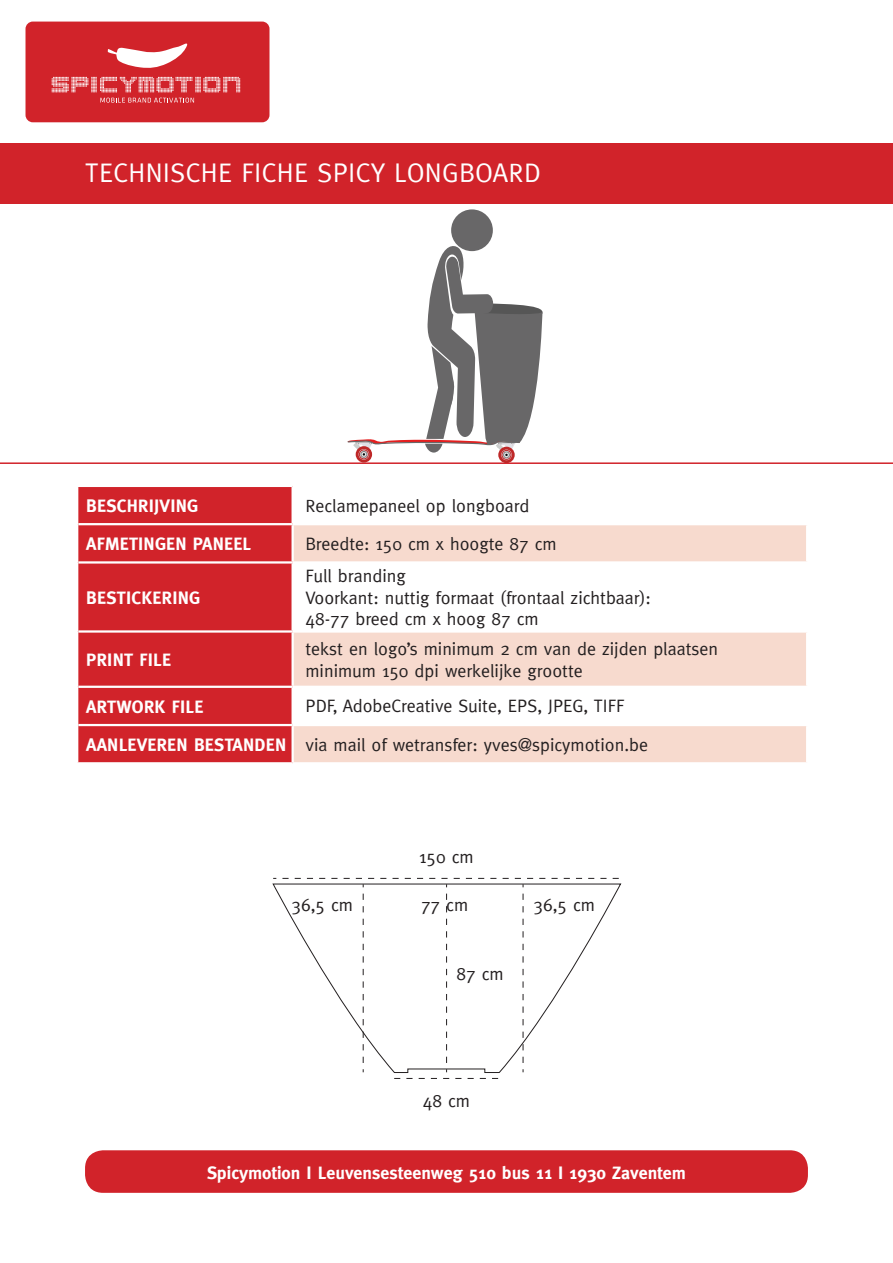
<style>
.page{position:relative;width:893px;height:1263px;background:#fff}
.page>*{position:absolute;margin:0;border:0;box-sizing:border-box;transform-origin:0 0}
.t1{font:27px "Meta";letter-spacing:.015em;color:#fff}
.t2{font:18px "Meta";color:#231f20}
.t3{font:700 18px "Meta";letter-spacing:.015em;color:#fff}
</style>
<div class="page">
<div style="left:85px;top:1150px;width:723px;height:43px;background:#d1232a;border-radius:18px"></div>
<div style="left:26px;top:22px;width:243px;height:100px;background:#d1232a;border-radius:7px"></div>
<svg style="left:52px;top:77px;width:188px;height:15px"></svg>
<svg style="left:108px;top:43px;width:80px;height:25px"></svg>
<svg style="left:100px;top:98px;width:94px;height:5px"></svg>
<div style="left:0;top:144px;width:893px;height:60px;background:#d1232a"></div>
<div style="left:78px;top:487px;width:214px;height:275px;background:#d1232a"></div>
<div style="left:294px;top:525px;width:512px;height:237px;background:#f7dace"></div>
<svg style="left:294px;top:564px;width:512px;height:160px"></svg>
<hr style="left:78px;top:523px;width:215px;height:2px;background:#fff">
<hr style="left:78px;top:561px;width:215px;height:3px;background:#fff">
<hr style="left:293px;top:561px;width:515px;height:3px;background:#fff">
<hr style="left:78px;top:630px;width:215px;height:3px;background:#fff">
<hr style="left:293px;top:630px;width:515px;height:3px;background:#fff">
<hr style="left:78px;top:686px;width:215px;height:2px;background:#fff">
<hr style="left:293px;top:686px;width:515px;height:2px;background:#fff">
<hr style="left:78px;top:724px;width:215px;height:2px;background:#fff">
<hr style="left:293px;top:724px;width:515px;height:2px;background:#fff">
<hr style="left:0;top:462px;width:893px;height:2px;background:#d1232a">
<svg style="left:498px;top:447px;width:17px;height:16px"></svg>
<div style="left:502px;top:450px;width:9px;height:10px;border:1px solid #be2828;border-radius:50%"></div>
<div style="left:503px;top:452px;width:7px;height:6px;border:1px solid #808080;border-radius:50%"></div>
<svg style="left:356px;top:446px;width:16px;height:17px"></svg>
<div style="left:359px;top:449px;width:10px;height:11px;background:#c86264;border-radius:50%"></div>
<div style="left:359px;top:450px;width:10px;height:9px;border:1px solid #be2828;border-radius:50%"></div>
<div style="left:451px;top:209px;width:42px;height:42px;background:#686768;border-radius:50%"></div>
<svg style="left:347px;top:244px;width:196px;height:213px"></svg>
<svg style="left:394px;top:1078px;width:104px;height:1px"></svg>
<svg style="left:272px;top:883px;width:349px;height:190px"></svg>
<p class="t1" style="left:85px;top:157px;width:457px">TECHNISCHE FICHE SPICY LONGBOARD</p>
<p class="t3" style="left:86px;top:495px;width:113px">BESCHRIJVING</p>
<p class="t2" style="left:305px;top:495px;width:226px">Reclamepaneel op longboard</p>
<p class="t3" style="left:86px;top:533px;width:167px">AFMETINGEN PANEEL</p>
<p class="t2" style="left:305px;top:533px;width:253px">Breedte: 150 cm x hoogte 87 cm</p>
<p class="t3" style="left:86px;top:587px;width:115px">BESTICKERING</p>
<p class="t2" style="left:305px;top:565px;width:102px">Full branding</p>
<p class="t2" style="left:305px;top:587px;width:347px">Voorkant: nuttig formaat (frontaal zichtbaar):</p>
<p class="t2" style="left:305px;top:608px;width:235px">48-77 breed cm x hoog 87 cm</p>
<p class="t3" style="left:86px;top:649px;width:86px">PRINT FILE</p>
<p class="t2" style="left:305px;top:638px;width:414px">tekst en logo’s minimum 2 cm van de zijden plaatsen</p>
<p class="t2" style="left:305px;top:660px;width:279px">minimum 150 dpi werkelijke grootte</p>
<p class="t3" style="left:86px;top:696px;width:119px">ARTWORK FILE</p>
<p class="t2" style="left:305px;top:696px;width:321px">PDF, AdobeCreative Suite, EPS, JPEG, TIFF</p>
<p class="t3" style="left:86px;top:734px;width:201px">AANLEVEREN BESTANDEN</p>
<p class="t2" style="left:305px;top:734px;width:344px">via mail of wetransfer: yves@spicymotion.be</p>
<p class="t2" style="left:419px;top:847px;width:56px">150 cm</p>
<p class="t2" style="left:292px;top:894px;width:63px">36,5 cm</p>
<p class="t2" style="left:421px;top:894px;width:49px">77 cm</p>
<p class="t2" style="left:533px;top:894px;width:63px">36,5 cm</p>
<p class="t2" style="left:456px;top:963px;width:49px">87 cm</p>
<p class="t2" style="left:423px;top:1090px;width:49px">48 cm</p>
<p class="t3" style="left:207px;top:1162px;width:480px">Spicymotion I Leuvensesteenweg 510 bus 11 I 1930 Zaventem</p>
</div>
